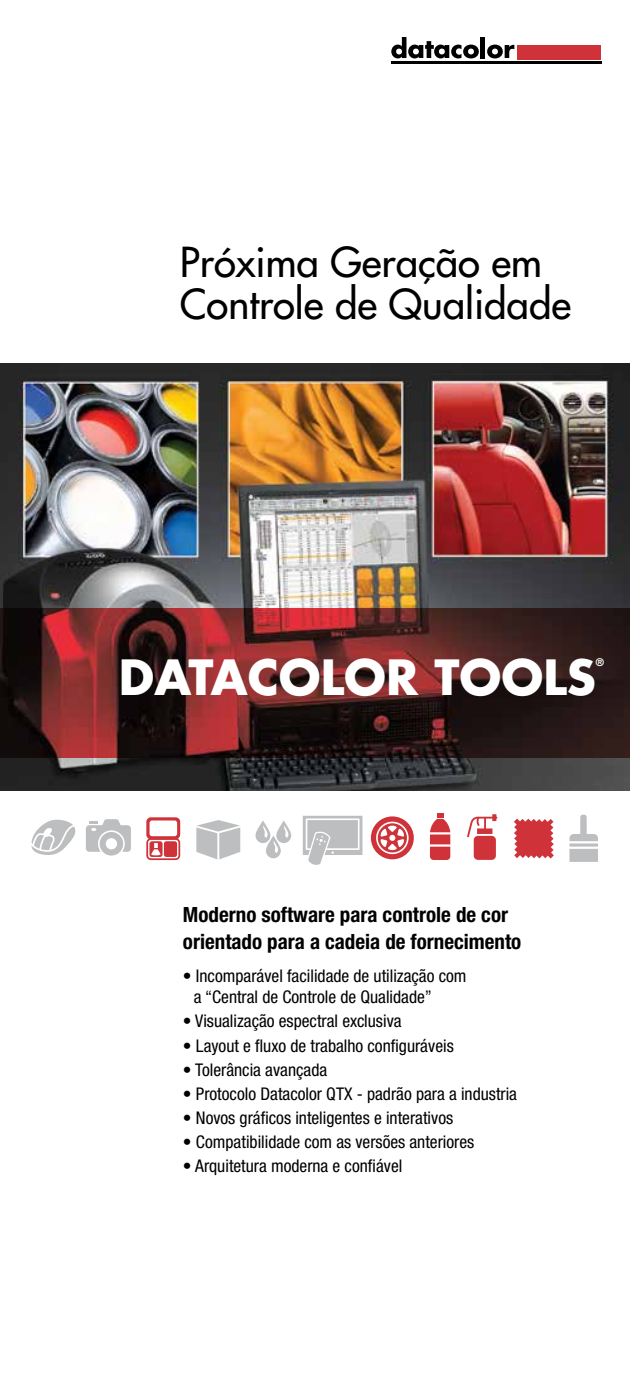
<style>
.page{position:relative;width:630px;height:1386px;background:#fff}
.page>*{position:absolute;margin:0;border:0;box-sizing:border-box;transform-origin:0 0}
.t1{font:700 47.25px "Futura Std";color:#fff}
.t2{font:500 40.25px/42px "Futura Std";color:#000}
.t3{font:700 condensed 21px/26.2px "Helvetica Neue LT Std";color:#000}
.t4{font:condensed 17.5px/21px "Helvetica Neue LT Std";color:#000}
.t5{font:700 10.15px "Futura Std";color:#fff}
</style>
<div class="page">
<img style="left:0;top:363px;width:630px;height:427px">
<img style="left:0;top:608px;width:630px;height:150px">
<svg style="left:391px;top:37px;width:88px;height:21px"></svg>
<hr style="left:481px;top:37px;width:4px;height:21px;background:#000">
<svg style="left:487px;top:45px;width:27px;height:13px"></svg>
<div style="left:517px;top:45px;width:84px;height:14px;background:#cf3339"></div>
<hr style="left:391px;top:61px;width:210px;height:3px;background:#000">
<svg style="left:256px;top:820px;width:35px;height:38px"></svg>
<svg style="left:514px;top:819px;width:40px;height:40px;background:#d65358"></svg>
<svg style="left:430px;top:813px;width:20px;height:47px"></svg>
<svg style="left:467px;top:814px;width:30px;height:46px"></svg>
<svg style="left:569px;top:815px;width:29px;height:47px"></svg>
<svg style="left:196px;top:820px;width:44px;height:39px"></svg>
<svg style="left:86px;top:819px;width:45px;height:37px"></svg>
<svg style="left:371px;top:816px;width:43px;height:43px"></svg>
<svg style="left:32px;top:819px;width:43px;height:36px"></svg>
<svg style="left:303px;top:816px;width:59px;height:49px"></svg>
<svg style="left:146px;top:817px;width:34px;height:43px"></svg>
<h2 class="t2" style="left:180px;top:241px;width:393px">Próxima Geração em<br>Controle de Qualidade</h2>
<h1 class="t1" style="left:119px;top:646px;width:479px">DATACOLOR TOOLS</h1>
<p class="t5" style="left:596px;top:656px;width:10px">®</p>
<p class="t3" style="left:183px;top:902px;width:340px">Moderno software para controle de cor orientado para a cadeia de fornecimento</p>
<p class="t4" style="left:194px;top:965px;width:274px;text-indent:-11px">• Incomparável facilidade de utilização com a “Central de Controle de Qualidade”</p>
<p class="t4" style="left:183px;top:1011px;width:220px">• Visualização espectral exclusiva</p>
<p class="t4" style="left:183px;top:1035px;width:272px">• Layout e fluxo de trabalho configuráveis</p>
<p class="t4" style="left:183px;top:1059px;width:146px">• Tolerância avançada</p>
<p class="t4" style="left:183px;top:1083px;width:336px">• Protocolo Datacolor QTX - padrão para a industria</p>
<p class="t4" style="left:183px;top:1107px;width:272px">• Novos gráficos inteligentes e interativos</p>
<p class="t4" style="left:183px;top:1131px;width:293px">• Compatibilidade com as versões anteriores</p>
<p class="t4" style="left:183px;top:1155px;width:221px">• Arquitetura moderna e confiável</p>
</div>
